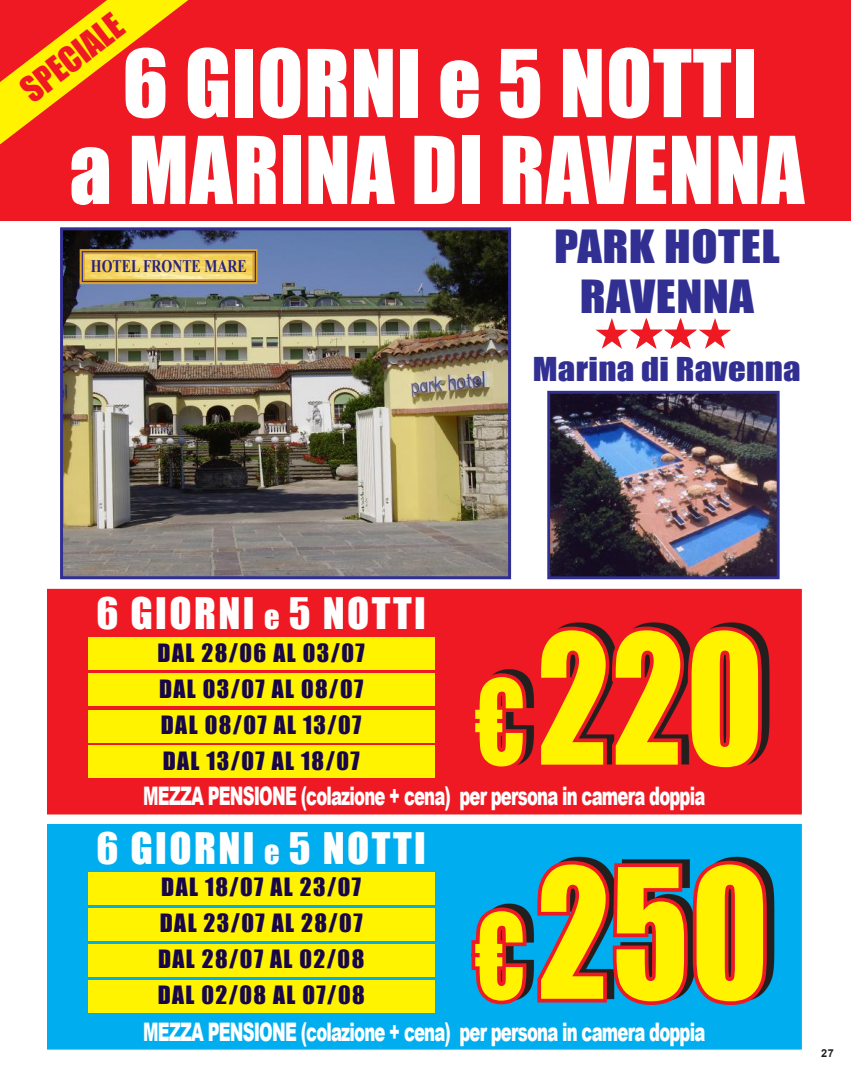
<style>
.page{position:relative;width:851px;height:1076px;background:#fff}
.page>*{position:absolute;margin:0;border:0;box-sizing:border-box;transform-origin:0 0}
.t1{font:166.65px/234.1px "Impact";letter-spacing:.02em;color:#fff300;scale:.86 1}
.t2{font:86.25px/86.8px "Impact";letter-spacing:.01em;color:#fff;text-align:center}
.t3{font:42px/50.4px "Impact";letter-spacing:.01em;color:#313092;text-align:center;scale:1.15 1}
.t4{font:39.9px "Impact";letter-spacing:.06em;color:#fff}
.t5{font:33px "Impact";color:#ef1923}
.t6{font:30.15px "Impact";letter-spacing:.01em;color:#313092;scale:1.15 1}
.t7{font:900 25.5px "Arial";letter-spacing:-.05em;color:#fff;scale:.64 1}
.t8{font:23.25px/36px "Impact";letter-spacing:.06em;color:#170649}
.t9{font:700 17.55px "Times New Roman";color:#28227e;scale:.79 1}
.t10{font:700 10.95px "Arial";color:#241f1f}
.s1{font-size:30px}
.s2{font-size:108.45px}
</style>
<div class="page">
<div style="left:0;top:0;width:850px;height:220px;background:#ef1923"></div>
<svg style="left:0;top:0;width:188px;height:145px"></svg>
<svg style="left:496px;top:220px;width:313px;height:171px"></svg>
<img style="left:64px;top:231px;width:443px;height:344px">
<div style="left:60px;top:227px;width:451px;height:352px;border:3px solid #313092"></div>
<img style="left:551px;top:395px;width:224px;height:180px">
<div style="left:547px;top:391px;width:232px;height:188px;border:3px solid #313092"></div>
<img style="left:86px;top:255px;width:165px;height:23px">
<div style="left:80px;top:249px;width:177px;height:35px;border:5px solid #dda226"></div>
<div style="left:82px;top:251px;width:174px;height:31px;border:1px solid #313092"></div>
<div style="left:45px;top:587px;width:758px;height:229px;background:#ef1923;border:2px solid #fff"></div>
<div style="left:88px;top:637px;width:346px;height:33px;background:#fff300"></div>
<div style="left:88px;top:745px;width:346px;height:33px;background:#fff300"></div>
<div style="left:88px;top:674px;width:346px;height:32px;background:#fff300"></div>
<div style="left:88px;top:710px;width:346px;height:32px;background:#fff300"></div>
<svg style="left:479px;top:622px;width:287px;height:144px"></svg>
<div style="left:45px;top:822px;width:758px;height:229px;background:#00aeef;border:2px solid #fff"></div>
<svg style="left:471px;top:856px;width:300px;height:149px"></svg>
<div style="left:88px;top:872px;width:346px;height:32px;background:#fff300"></div>
<div style="left:88px;top:980px;width:346px;height:32px;background:#fff300"></div>
<div style="left:88px;top:908px;width:346px;height:32px;background:#fff300"></div>
<div style="left:88px;top:944px;width:346px;height:32px;background:#fff300"></div>
<h3 class="t5" style="left:10px;top:73px;width:120px;rotate:-37deg">SPECIALE</h3>
<h2 class="t2" style="left:69px;top:38px;width:736px">6 GIORNI e 5 NOTTI<br>a MARINA DI RAVENNA</h2>
<p class="t9" style="left:91px;top:254px;width:199px">HOTEL FRONTE MARE</p>
<h3 class="t3" style="left:554px;top:220px;width:198px">PARK HOTEL<br>RAVENNA</h3>
<p class="t6" style="left:532px;top:346px;width:234px">Marina di Ravenna</p>
<h3 class="t4" style="left:96px;top:582px;width:331px">6 GIORNI <span class="s1">e</span> 5 NOTTI</h3>
<h1 class="t1" style="left:476px;top:578px;width:341px"><span class="s2">€</span>220 <span class="s2">€</span>250</h1>
<p class="t8" style="left:158px;top:634px;width:208px">DAL 28/06 AL 03/07</p>
<p class="t8" style="left:159px;top:670px;width:206px">DAL 03/07 AL 08/07<br>DAL 08/07 AL 13/07</p>
<p class="t8" style="left:163px;top:742px;width:198px">DAL 13/07 AL 18/07</p>
<p class="t7" style="left:143px;top:778px;width:879px">MEZZA PENSIONE (colazione + cena) per persona in camera doppia</p>
<h3 class="t4" style="left:96px;top:817px;width:331px">6 GIORNI <span class="s1">e</span> 5 NOTTI</h3>
<p class="t8" style="left:158px;top:868px;width:208px">DAL 18/07 AL 23/07<br>DAL 23/07 AL 28/07<br>DAL 28/07 AL 02/08<br>DAL 02/08 AL 07/08</p>
<p class="t7" style="left:143px;top:1013px;width:879px">MEZZA PENSIONE (colazione + cena) per persona in camera doppia</p>
<p class="t10" style="left:821px;top:1045px;width:14px">27</p>
</div>
